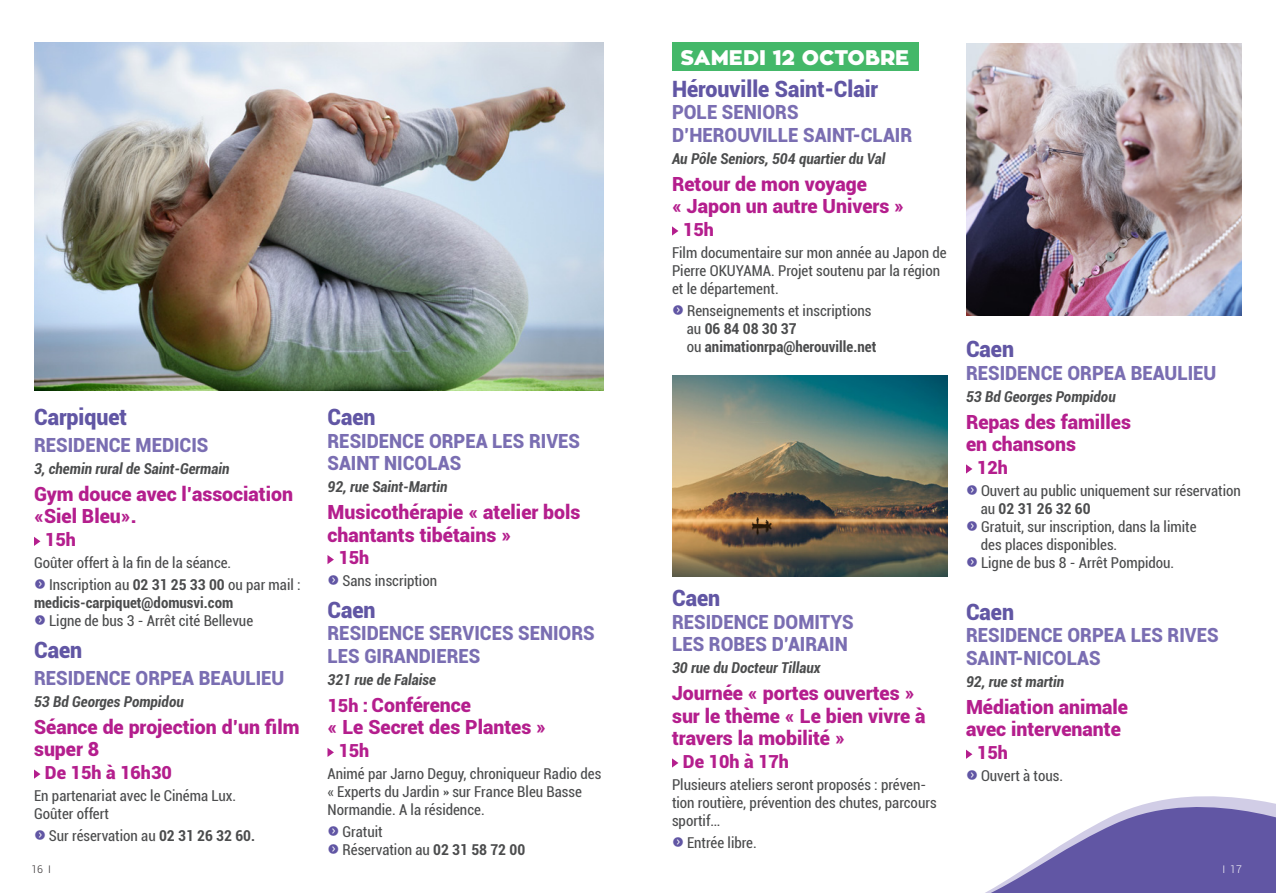
<style>
.page{position:relative;width:1276px;height:893px;background:#fff}
.page>*{position:absolute;margin:0;border:0;box-sizing:border-box;transform-origin:0 0}
.t1{font:900 22.5px "Roboto";color:#6156a4;scale:.95 1}
.t2{font:900 21px "Zona Pro";color:#fff}
.t3{font:900 19.5px/22.5px "Roboto";color:#b41e8d}
.t4{font:900 19.5px/22.5px "Roboto";color:#7a6eb2;scale:.95 1}
.t5{font:900 18px "Roboto";color:#b41e8d}
.t6{font:condensed 15px/18px "Roboto";color:#4b4c4d}
.t7{font:italic 700 condensed 15px "Roboto";color:#4b4c4d}
.t8{font:700 condensed 15px/18px "Roboto";color:#4b4c4d}
.t9{font:300 10.5px "Roboto";color:#231f20}
.t10{font:300 10.5px "Roboto";color:#fff}
.s1{font-family:"Button Bonus Circle Negative";font-weight:400;font-stretch:normal;font-size:12px;color:#6156a4}
.s2{font-weight:400}
.s3{font-family:"Button Bonus Circle Negative";font-stretch:normal;font-size:12px;color:#6156a4}
.s4{font-weight:700}
.s5{font-size:18px}
</style>
<div class="page">
<svg style="left:985px;top:796px;width:291px;height:97px;fill:#6156a4"></svg>
<svg style="left:34px;top:537px;width:6px;height:9px"></svg>
<svg style="left:34px;top:769px;width:6px;height:10px"></svg>
<svg style="left:327px;top:555px;width:7px;height:9px"></svg>
<svg style="left:327px;top:748px;width:7px;height:9px"></svg>
<div style="left:672px;top:43px;width:246px;height:28px;background:#44b869"></div>
<svg style="left:672px;top:226px;width:6px;height:10px"></svg>
<svg style="left:672px;top:758px;width:6px;height:10px"></svg>
<svg style="left:966px;top:464px;width:6px;height:10px"></svg>
<svg style="left:966px;top:750px;width:6px;height:9px"></svg>
<img style="left:34px;top:43px;width:570px;height:347px">
<img style="left:966px;top:43px;width:276px;height:273px">
<img style="left:672px;top:375px;width:276px;height:201px">
<p class="t1" style="left:34px;top:401px;width:100px">Carpiquet</p>
<p class="t4" style="left:34px;top:433px;width:185px">RESIDENCE MEDICIS</p>
<p class="t7" style="left:34px;top:458px;width:197px">3, chemin rural de Saint-Germain</p>
<p class="t3" style="left:34px;top:482px;width:261px">Gym douce avec l’association «Siel Bleu».</p>
<p class="t5" style="left:45px;top:527px;width:32px">15h</p>
<p class="t6" style="left:34px;top:553px;width:199px">Goûter offert à la fin de la séance.</p>
<p class="t8" style="left:34px;top:576px;width:268px"><span class="s1">f</span> <span class="s2">Inscription au</span> 02 31 25 33 00 <span class="s2">ou par mail : </span>medicis-carpiquet@domusvi.com</p>
<p class="t6" style="left:34px;top:612px;width:221px"><span class="s3">f</span> Ligne de bus 3 - Arrêt cité Bellevue</p>
<p class="t1" style="left:34px;top:634px;width:52px">Caen</p>
<p class="t4" style="left:34px;top:666px;width:265px">RESIDENCE ORPEA BEAULIEU</p>
<p class="t7" style="left:34px;top:691px;width:151px">53 Bd Georges Pompidou</p>
<p class="t3" style="left:34px;top:715px;width:267px">Séance de projection d’un film super 8</p>
<p class="t5" style="left:45px;top:760px;width:128px">De 15h à 16h30</p>
<p class="t6" style="left:34px;top:786px;width:203px">En partenariat avec le Cinéma Lux.<br>Goûter offert</p>
<p class="t6" style="left:34px;top:826px;width:223px"><span class="s3">f</span> Sur réservation au <span class="s4">02 31 26 32 60.</span></p>
<p class="t1" style="left:327px;top:401px;width:52px">Caen</p>
<p class="t4" style="left:327px;top:429px;width:267px">RESIDENCE ORPEA LES RIVES<br>SAINT NICOLAS</p>
<p class="t7" style="left:327px;top:477px;width:121px">92, rue Saint-Martin</p>
<p class="t3" style="left:327px;top:500px;width:254px">Musicothérapie « atelier bols chantants tibétains »</p>
<p class="t5" style="left:338px;top:545px;width:32px">15h</p>
<p class="t6" style="left:327px;top:572px;width:111px"><span class="s3">f</span> Sans inscription</p>
<p class="t1" style="left:327px;top:594px;width:52px">Caen</p>
<p class="t4" style="left:327px;top:621px;width:283px">RESIDENCE SERVICES SENIORS<br>LES GIRANDIERES</p>
<p class="t7" style="left:327px;top:669px;width:110px">321 rue de Falaise</p>
<p class="t3" style="left:327px;top:693px;width:220px"><span class="s5">15h :</span> Conférence<br>« Le Secret des Plantes »</p>
<p class="t5" style="left:338px;top:738px;width:32px">15h</p>
<p class="t6" style="left:327px;top:764px;width:275px">Animé par Jarno Deguy, chroniqueur Radio des « Experts du Jardin » sur France Bleu Basse<br>Normandie. A la résidence.</p>
<p class="t6" style="left:327px;top:823px;width:199px"><span class="s3">f</span> Gratuit<br><span class="s3">f</span> Réservation au <span class="s4">02 31 58 72 00</span></p>
<p class="t2" style="left:680px;top:44px;width:230px">SAMEDI 12 OCTOBRE</p>
<p class="t1" style="left:672px;top:73px;width:218px">Hérouville Saint-Clair</p>
<p class="t4" style="left:672px;top:100px;width:254px">POLE SENIORS<br>D’HEROUVILLE SAINT-CLAIR</p>
<p class="t7" style="left:672px;top:148px;width:215px">Au Pôle Seniors, 504 quartier du Val</p>
<p class="t3" style="left:672px;top:172px;width:234px">Retour de mon voyage<br>« Japon un autre Univers »</p>
<p class="t5" style="left:683px;top:216px;width:32px">15h</p>
<p class="t6" style="left:672px;top:243px;width:276px">Film documentaire sur mon année au Japon de<br>Pierre OKUYAMA. Projet soutenu par la région et le département.</p>
<p class="t8" style="left:687px;top:301px;width:191px;text-indent:-15px"><span class="s1">f</span> <span class="s2">Renseignements et inscriptions au</span> 06 84 08 30 37<br><span class="s2">ou</span> animationrpa@herouville.net</p>
<p class="t1" style="left:672px;top:582px;width:52px">Caen</p>
<p class="t4" style="left:672px;top:610px;width:193px">RESIDENCE DOMITYS<br>LES ROBES D’AIRAIN</p>
<p class="t7" style="left:672px;top:657px;width:150px">30 rue du Docteur Tillaux</p>
<p class="t3" style="left:672px;top:681px;width:255px">Journée « portes ouvertes » sur le thème « Le bien vivre à travers la mobilité »</p>
<p class="t5" style="left:683px;top:748px;width:108px">De 10h à 17h</p>
<p class="t6" style="left:672px;top:775px;width:266px">Plusieurs ateliers seront proposés : préven&shy;tion routière, prévention des chutes, parcours sportif…</p>
<p class="t6" style="left:672px;top:833px;width:86px"><span class="s3">f</span> Entrée libre.</p>
<p class="t1" style="left:966px;top:333px;width:52px">Caen</p>
<p class="t4" style="left:966px;top:361px;width:265px">RESIDENCE ORPEA BEAULIEU</p>
<p class="t7" style="left:966px;top:386px;width:151px">53 Bd Georges Pompidou</p>
<p class="t3" style="left:966px;top:410px;width:167px">Repas des familles en chansons</p>
<p class="t5" style="left:977px;top:454px;width:32px">12h</p>
<p class="t6" style="left:981px;top:481px;width:261px;text-indent:-15px"><span class="s3">f</span> Ouvert au public uniquement sur réservation au <span class="s4">02 31 26 32 60</span></p>
<p class="t6" style="left:981px;top:517px;width:217px;text-indent:-15px"><span class="s3">f</span> Gratuit, sur inscription, dans la limite des places disponibles.</p>
<p class="t6" style="left:966px;top:553px;width:210px"><span class="s3">f</span> Ligne de bus 8 - Arrêt Pompidou.</p>
<p class="t1" style="left:966px;top:596px;width:52px">Caen</p>
<p class="t4" style="left:966px;top:623px;width:267px">RESIDENCE ORPEA LES RIVES<br>SAINT-NICOLAS</p>
<p class="t7" style="left:966px;top:671px;width:100px">92, rue st martin</p>
<p class="t3" style="left:966px;top:695px;width:164px">Médiation animale avec intervenante</p>
<p class="t5" style="left:977px;top:740px;width:32px">15h</p>
<p class="t6" style="left:966px;top:766px;width:99px"><span class="s3">f</span> Ouvert à tous.</p>
<p class="t9" style="left:31px;top:862px;width:21px">16 I</p>
<p class="t10" style="left:1222px;top:862px;width:21px">I 17</p>
</div>
